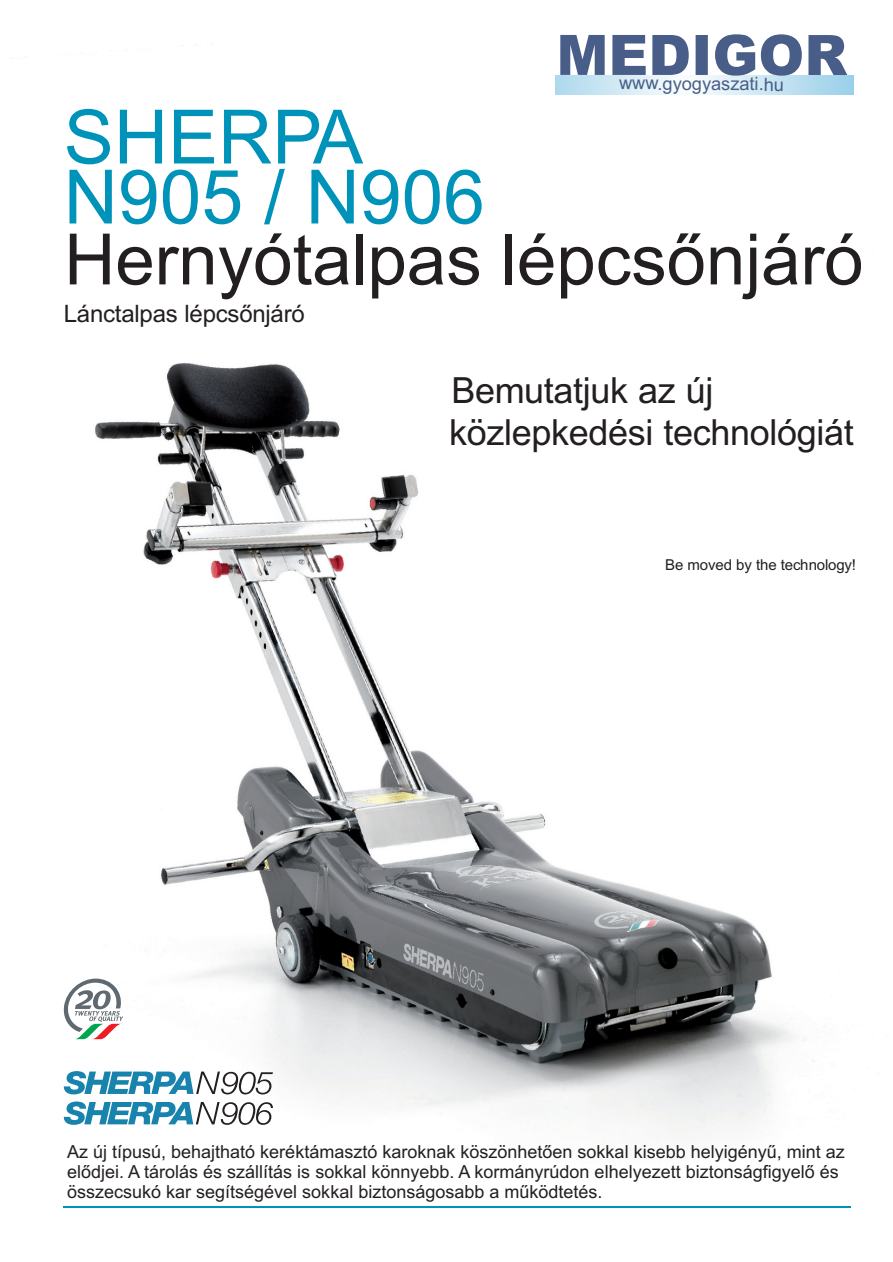
<style>
.page{position:relative;width:893px;height:1262px;background:#fff}
.page>*{position:absolute;margin:0;border:0;box-sizing:border-box;transform-origin:0 0}
.t1{font:75px/60px "Arial";color:#0093ba}
.t2{font:70.8px "Arial";color:#231f20}
.t3{font:900 55.8px "Arial";color:#485e88}
.t4{font:36px "Arial";letter-spacing:-.01em;color:#231f20}
.t5{font:24px "Arial";letter-spacing:-.01em;color:#231f20}
.t6{font:18.45px "Arial";color:#485e88}
.t7{font:18px/20.1px "Arial";color:#231f20}
.t8{font:15px "Arial";letter-spacing:-.01em;color:#231f20}
</style>
<div class="page">
<img style="left:11px;top:44px;width:843px;height:1164px">
<hr style="left:64px;top:1206px;width:786px;height:1px;background:#0093ba">
<svg style="left:64px;top:1071px;width:209px;height:23px"></svg>
<svg style="left:64px;top:1101px;width:209px;height:23px"></svg>
<svg style="left:63px;top:978px;width:60px;height:61px"></svg>
<svg style="left:555px;top:76px;width:298px;height:18px"></svg>
<h3 class="t3" style="left:556px;top:35px;width:292px">MEDIGOR</h3>
<p class="t6" style="left:619px;top:75px;width:166px;rotate:1deg">www.gyogyaszati.hu</p>
<h1 class="t1" style="left:64px;top:114px;width:423px">SHERPA<br>N905 / N906</h1>
<h2 class="t2" style="left:64px;top:233px;width:801px">Hernyótalpas lépcsõnjáró</h2>
<h3 class="t5" style="left:64px;top:304px;width:242px">Lánctalpas lépcsõnjáró</h3>
<h3 class="t4" style="left:451px;top:377px;width:264px">Bemutatjuk az új</h3>
<h3 class="t4" style="left:449px;top:419px;width:406px">közlepkedési technológiát</h3>
<p class="t8" style="left:665px;top:559px;width:192px">Be moved by the technology!</p>
<p class="t7" style="left:67px;top:1143px;width:779px">Az új típusú, behajtható keréktámasztó karoknak köszönhetõen sokkal kisebb helyigényû, mint az elõdjei. A tárolás és szállítás is sokkal könnyebb. A kormányrúdon elhelyezett biztonságfigyelõ és összecsukó kar segítségével sokkal biztonságosabb a mûködtetés.</p>
</div>
